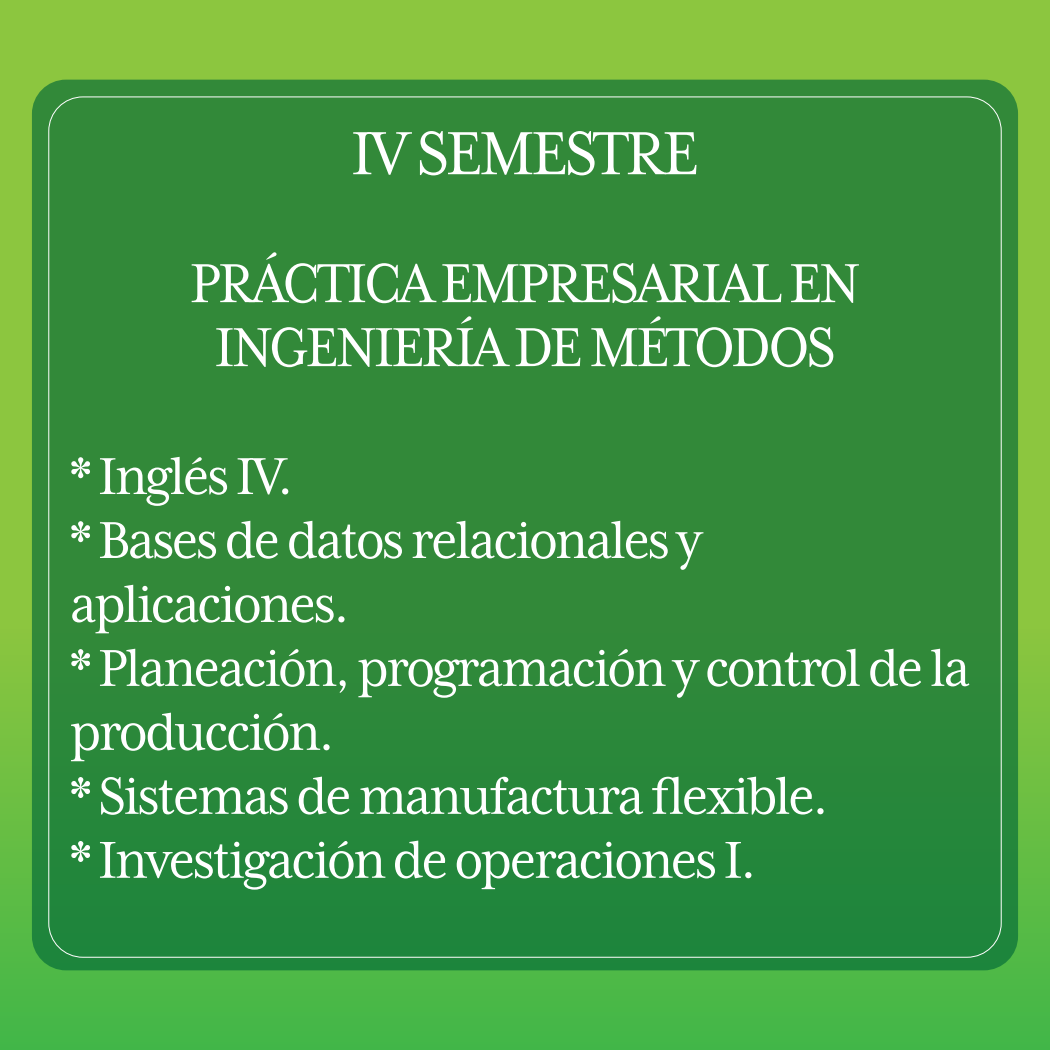
<style>
.page{position:relative;width:1050px;height:1050px;background:#8cc63f}
.page>*{position:absolute;margin:0;border:0;box-sizing:border-box;transform-origin:0 0}
.t1{font:70px "Mrs Eaves XL Serif Nar OT";letter-spacing:-.04em;color:#fff}
.t2{font:63.18px/64px "Mrs Eaves XL Serif Nar OT";letter-spacing:-.04em;color:#fff;text-align:center}
.t3{font:59.68px/64px "Mrs Eaves XL Serif Nar OT";letter-spacing:-.04em;color:#fff}
</style>
<div class="page">
<div style="left:0;top:629px;width:1050px;height:421px;background:linear-gradient(to bottom,#8bc53f,#41b648)"></div>
<div style="left:32px;top:80px;width:986px;height:890px;background:linear-gradient(to bottom,#388b39,#25873b);border-radius:34px"></div>
<p class="t1" style="left:351px;top:118px;width:349px">IV SEMESTRE</p>
<p class="t2" style="left:190px;top:251px;width:672px">PRÁCTICA EMPRESARIAL EN<br>INGENIERÍA DE MÉTODOS</p>
<p class="t3" style="left:70px;top:444px;width:902px">* Inglés IV.<br>* Bases de datos relacionales y aplicaciones.<br>* Planeación, programación y control de la producción.<br>* Sistemas de manufactura flexible.<br>* Investigación de operaciones I.</p>
</div>
